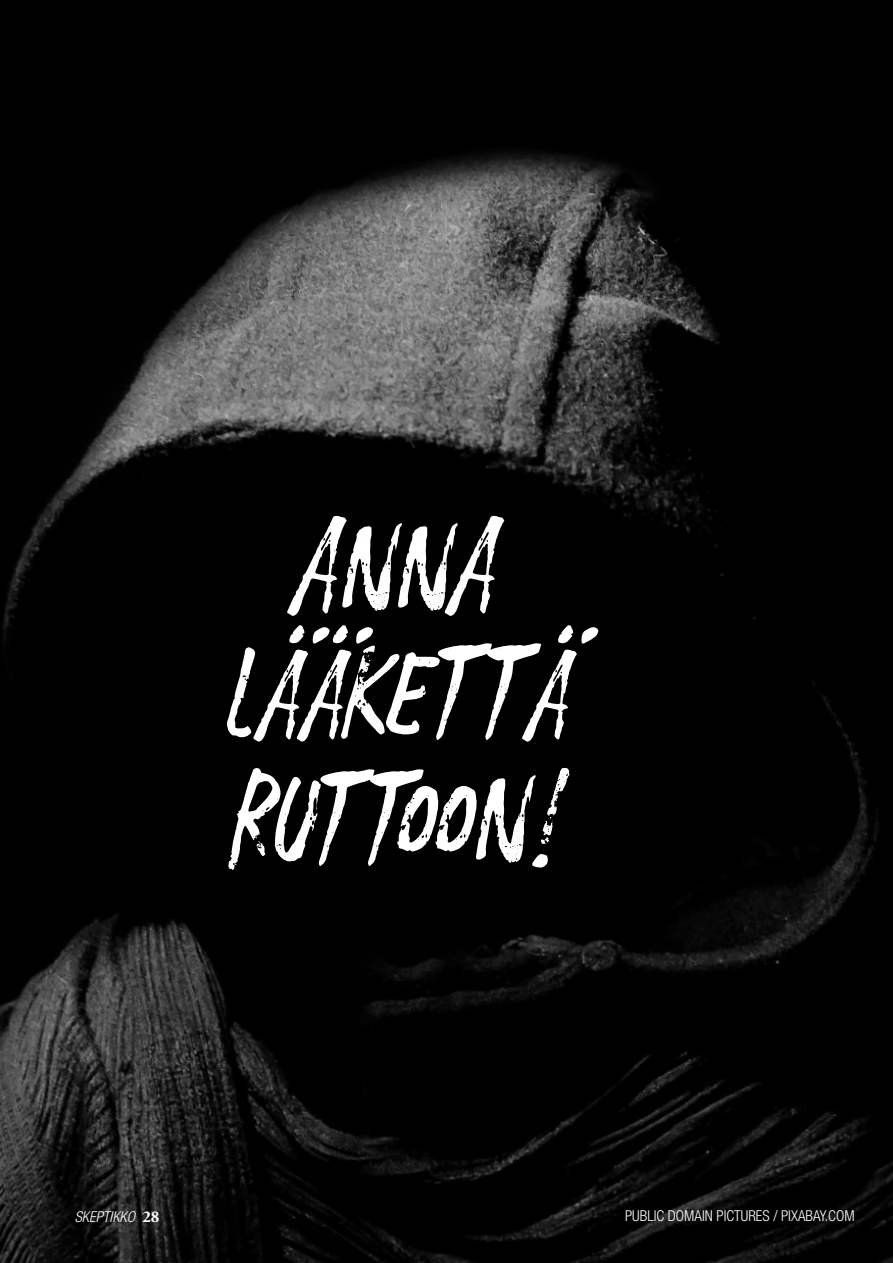
<style>
.page{position:relative;width:893px;height:1263px;background:#fff}
.page>*{position:absolute;margin:0;border:0;box-sizing:border-box;transform-origin:0 0}
.t1{font:130.5px/126px "Odachi";letter-spacing:-.01em;color:#fff;text-align:center}
.t2{font:300 condensed 15px "Helvetica Neue LT Std";color:#fff}
.t3{font:italic 300 condensed 15px "Helvetica Neue LT Std";color:#fff}
.s1{font-size:120px}
.s2{font-family:"Adobe Garamond Pro";font-weight:700;font-style:normal;font-stretch:normal;font-size:16.5px}
</style>
<div class="page">
<img style="left:0;top:0;width:893px;height:1263px">
<h1 class="t1" style="left:229px;top:498px;width:344px">Anna l<span class="s1">ää</span>kett<span class="s1">ä </span>ruttoon!</h1>
<p class="t3" style="left:75px;top:1208px;width:86px">SKEPTIKKO <span class="s2">28</span></p>
<p class="t2" style="left:625px;top:1207px;width:231px">PUBLIC DOMAIN PICTURES / PIXABAY.COM</p>
</div>
